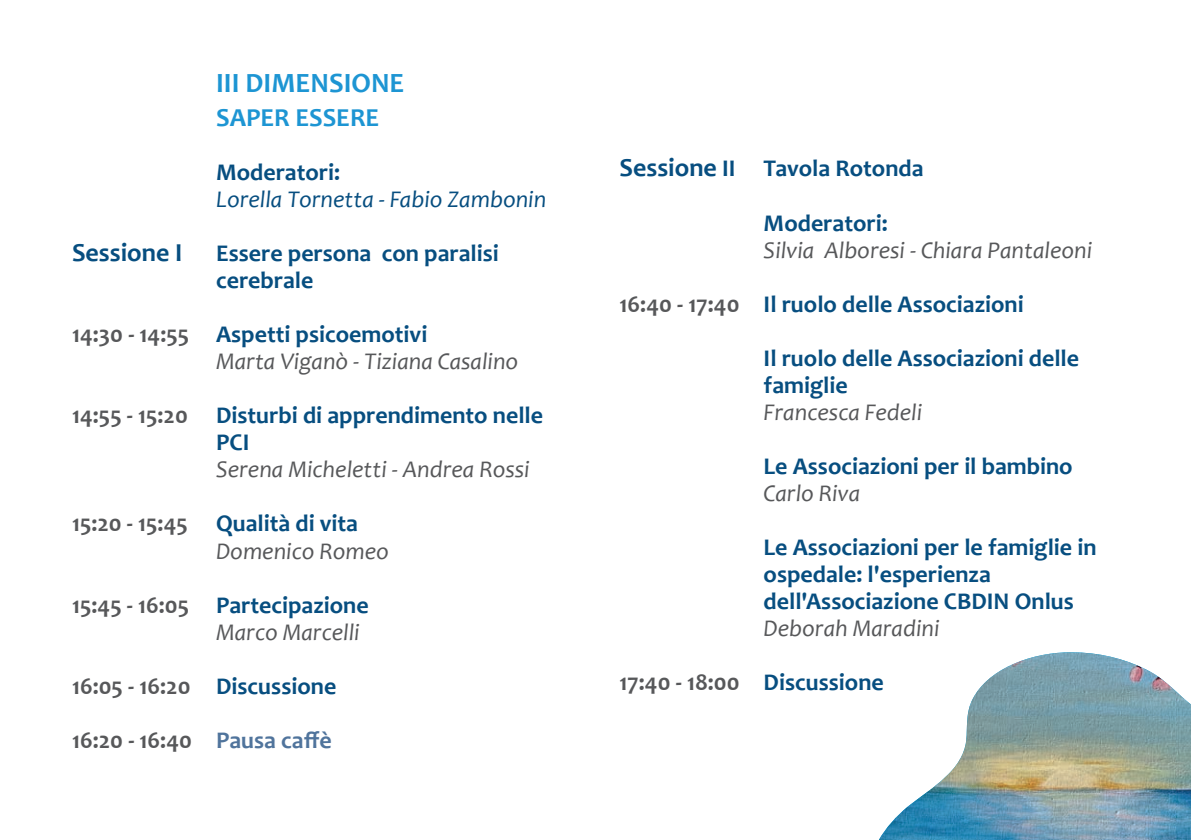
<style>
.page{position:relative;width:1191px;height:840px;background:#fff}
.page>*{position:absolute;margin:0;border:0;box-sizing:border-box;transform-origin:0 0}
.t1{font:700 28px "Candara";color:#1d95d3}
.t2{font:700 26px "Candara";color:#1d95d3}
.t3{font:700 26px "Candara";color:#074e80}
.t4{font:700 24px/27px "Candara";color:#074e80}
.t5{font:italic 24px/27px "Candara";color:#57585a}
.t6{font:700 24px "Candara";color:#57585a}
.t7{font:italic 24px "Candara";color:#074e80}
.s1{font-weight:700;font-style:normal}
.s2{font-weight:700;font-style:normal;color:#074e80}
.s3{color:#57585a}
.s4{font-weight:400;font-style:italic;color:#57585a}
.s5{color:#074e80}
.s6{color:#50749c}
.s7{font-size:26px}
</style>
<div class="page">
<img style="left:879px;top:652px;width:312px;height:187px">
<p class="t1" style="left:216px;top:66px;width:190px">III DIMENSIONE</p>
<p class="t2" style="left:216px;top:101px;width:165px">SAPER ESSERE</p>
<p class="t4" style="left:216px;top:158px;width:126px">Moderatori:</p>
<p class="t7" style="left:216px;top:184px;width:332px">Lorella Tornetta - Fabio Zambonin</p>
<p class="t3" style="left:72px;top:236px;width:112px">Sessione I</p>
<p class="t4" style="left:216px;top:239px;width:284px">Essere persona con paralisi cerebrale</p>
<p class="t5" style="left:216px;top:320px;width:304px;text-indent:-144px"><span class="s1">14:30 - 14:55</span> <span class="s2">Aspetti psicoemotivi<br></span>Marta Viganò - Tiziana Casalino</p>
<p class="t4" style="left:216px;top:401px;width:328px;text-indent:-144px"><span class="s3">14:55 - 15:20</span> Disturbi di apprendimento nelle<br>PCI</p>
<p class="t5" style="left:216px;top:455px;width:315px">Serena Micheletti - Andrea Rossi</p>
<p class="t4" style="left:216px;top:509px;width:174px;text-indent:-144px"><span class="s3">15:20 - 15:45</span> Qualità di vita<br><span class="s4">Domenico Romeo</span></p>
<p class="t4" style="left:216px;top:590px;width:154px;text-indent:-144px"><span class="s3">15:45 - 16:05</span> Partecipazione<br><span class="s4">Marco Marcelli</span></p>
<p class="t6" style="left:72px;top:670px;width:266px">16:05 - 16:20 <span class="s5">Discussione</span></p>
<p class="t6" style="left:72px;top:724px;width:261px">16:20 - 16:40 <span class="s6">Pausa caffè</span></p>
<p class="t4" style="left:619px;top:155px;width:305px"><span class="s7">Sessione</span> II Tavola Rotonda</p>
<p class="t4" style="left:763px;top:209px;width:126px">Moderatori:</p>
<p class="t5" style="left:763px;top:236px;width:330px">Silvia Alboresi - Chiara Pantaleoni</p>
<p class="t4" style="left:619px;top:290px;width:406px"><span class="s3">16:40 - 17:40</span> Il ruolo delle Associazioni</p>
<p class="t4" style="left:763px;top:344px;width:317px">Il ruolo delle Associazioni delle famiglie</p>
<p class="t5" style="left:763px;top:398px;width:160px">Francesca Fedeli</p>
<p class="t4" style="left:763px;top:452px;width:310px">Le Associazioni per il bambino</p>
<p class="t5" style="left:763px;top:479px;width:98px">Carlo Riva</p>
<p class="t4" style="left:763px;top:533px;width:334px">Le Associazioni per le famiglie in ospedale: l'esperienza dell'Associazione CBDIN Onlus</p>
<p class="t5" style="left:763px;top:614px;width:177px">Deborah Maradini</p>
<p class="t6" style="left:619px;top:666px;width:266px">17:40 - 18:00 <span class="s5">Discussione</span></p>
</div>
